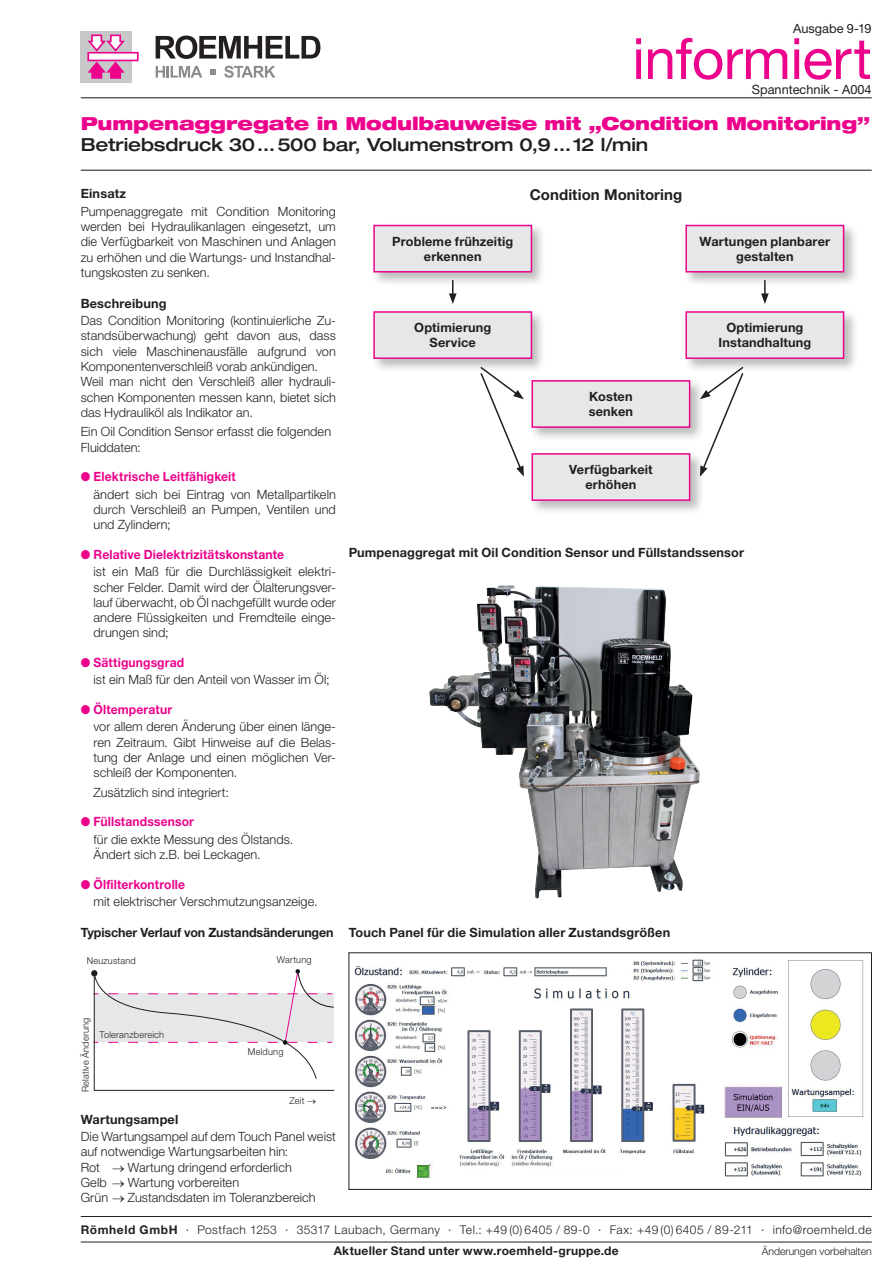
<style>
.page{position:relative;width:893px;height:1263px;background:#fff}
.page>*{position:absolute;margin:0;border:0;box-sizing:border-box;transform-origin:0 0}
.t1{font:57px "Helvetica Neue LT Pro";letter-spacing:-.01em;color:#ed028c}
.t2{font:900 expanded 18px "Helvetica Neue LT Pro";letter-spacing:-.01em;color:#ed028c}
.t3{font:500 expanded 18px "Helvetica Neue LT Pro";letter-spacing:-.005em;color:#231f20}
.t4{font:700 15px "Helvetica Neue LT Pro";letter-spacing:.005em;color:#231f20}
.t5{font:300 12.75px/15.3px "Helvetica Neue LT Pro";letter-spacing:.005em;color:#231f20}
.t6{font:700 12.75px/15.3px "Helvetica Neue LT Pro";letter-spacing:.01em;color:#231f20;text-align:center}
.t7{font:12.75px "Helvetica Neue LT Pro";color:#231f20}
.t8{font:300 12px "Helvetica Neue LT Pro";letter-spacing:.035em;color:#231f20}
.t9{font:700 12px "Helvetica Neue LT Pro";letter-spacing:.025em;color:#231f20}
.t10{font:300 10.5px "Helvetica Neue LT Pro";letter-spacing:-.005em;color:#231f20}
.t11{font:300 9.45px "Helvetica Neue LT Pro";letter-spacing:.02em;color:#231f20}
.s1{color:#ed028c}
.s2{font-weight:700;color:#ed028c}
.s3{font-weight:700}
</style>
<div class="page">
<div style="left:81px;top:31px;width:51px;height:51px;background:#c7c8ca"></div>
<svg style="left:87px;top:52px;width:52px;height:9px"></svg>
<svg style="left:87px;top:34px;width:40px;height:19px"></svg>
<svg style="left:87px;top:60px;width:40px;height:19px"></svg>
<svg style="left:156px;top:36px;width:164px;height:23px"></svg>
<svg style="left:156px;top:66px;width:46px;height:12px"></svg>
<svg style="left:224px;top:66px;width:51px;height:12px"></svg>
<svg style="left:210px;top:69px;width:6px;height:6px"></svg>
<hr style="left:81px;top:170px;width:791px;height:1px;background:#231f20">
<hr style="left:81px;top:97px;width:791px;height:1px;background:#231f20">
<div style="left:371px;top:223px;width:176px;height:64px;background:#231f20;opacity:.3"></div>
<div style="left:374px;top:225px;width:157px;height:47px;background:#e6e7e9"></div>
<div style="left:373px;top:225px;width:159px;height:47px;border:2px solid #ed028c"></div>
<div style="left:529px;top:378px;width:176px;height:64px;background:#231f20;opacity:.3"></div>
<div style="left:532px;top:381px;width:158px;height:46px;background:#e6e7e9"></div>
<div style="left:531px;top:380px;width:159px;height:48px;border:2px solid #ed028c"></div>
<div style="left:683px;top:223px;width:176px;height:64px;background:#231f20;opacity:.3"></div>
<div style="left:686px;top:225px;width:157px;height:47px;background:#e6e7e9"></div>
<div style="left:685px;top:225px;width:159px;height:47px;border:2px solid #ed028c"></div>
<div style="left:371px;top:309px;width:176px;height:64px;background:#231f20;opacity:.3"></div>
<div style="left:374px;top:312px;width:157px;height:46px;background:#e6e7e9"></div>
<div style="left:373px;top:311px;width:159px;height:48px;border:2px solid #ed028c"></div>
<div style="left:683px;top:309px;width:176px;height:64px;background:#231f20;opacity:.3"></div>
<div style="left:686px;top:312px;width:157px;height:46px;background:#e6e7e9"></div>
<div style="left:685px;top:311px;width:159px;height:48px;border:2px solid #ed028c"></div>
<div style="left:529px;top:451px;width:176px;height:64px;background:#231f20;opacity:.3"></div>
<div style="left:532px;top:454px;width:158px;height:46px;background:#e6e7e9"></div>
<div style="left:531px;top:453px;width:159px;height:48px;border:2px solid #ed028c"></div>
<svg style="left:449px;top:281px;width:8px;height:23px"></svg>
<svg style="left:761px;top:281px;width:8px;height:23px"></svg>
<svg style="left:479px;top:366px;width:45px;height:111px"></svg>
<svg style="left:700px;top:366px;width:45px;height:111px"></svg>
<img style="left:354px;top:959px;width:510px;height:220px">
<img style="left:429px;top:585px;width:271px;height:314px">
<hr style="left:81px;top:1242px;width:791px;height:1px;background:#231f20">
<hr style="left:81px;top:1216px;width:791px;height:1px;background:#231f20">
<hr style="left:94px;top:1090px;width:240px;height:1px;background:#231f20">
<div style="left:91px;top:970px;width:7px;height:6px;background:#231f20;border-radius:50%"></div>
<hr style="left:94px;top:970px;width:1px;height:120px;background:#231f20">
<svg style="left:93px;top:969px;width:241px;height:110px"></svg>
<p class="t7" style="left:793px;top:20px;width:80px">Ausgabe 9-19</p>
<h1 class="t1" style="left:632px;top:24px;width:241px">informiert</h1>
<p class="t7" style="left:752px;top:82px;width:121px">Spanntechnik - A004</p>
<h2 class="t2" style="left:81px;top:112px;width:791px">Pumpenaggregate in Modulbauweise mit „Condition Monitoring”</h2>
<h2 class="t3" style="left:81px;top:133px;width:569px">Betriebsdruck 30…500 bar, Volumenstrom 0,9…12 l/min</h2>
<p class="t6" style="left:81px;top:186px;width:47px">Einsatz</p>
<p class="t5" style="left:81px;top:203px;width:257px;text-align:justify">Pumpenaggregate mit Condition Monitoring werden bei Hydraulikanlagen eingesetzt, um die Verfügbarkeit von Maschinen und Anlagen zu erhöhen und die Wartungs- und Instandhal&shy;tungskosten zu senken.</p>
<p class="t6" style="left:81px;top:295px;width:87px">Beschreibung</p>
<p class="t5" style="left:81px;top:313px;width:257px">Das Condition Monitoring (kontinuierliche Zu&shy;standsüberwachung) geht davon aus, dass sich viele Maschinenausfälle aufgrund von Komponentenverschleiß vorab ankündigen.<br>Weil man nicht den Verschleiß aller hydrauli&shy;schen Komponenten messen kann, bietet sich das Hydrauliköl als Indikator an.</p>
<p class="t5" style="left:81px;top:424px;width:252px">Ein Oil Condition Sensor erfasst die folgenden<br>Fluiddaten:</p>
<p class="t5" style="left:94px;top:468px;width:244px;line-height:17.4px;text-indent:-13px"><span class="s1">●</span> <span class="s2">Elektrische Leitfähigkeit<br></span>ändert sich bei Eintrag von Metallpartikeln</p>
<p class="t5" style="left:94px;top:501px;width:244px">durch Verschleiß an Pumpen, Ventilen und und Zylindern;</p>
<p class="t5" style="left:94px;top:545px;width:244px;line-height:17.4px;text-indent:-13px"><span class="s1">●</span> <span class="s2">Relative Dielektrizitätskonstante<br></span>ist ein Maß für die Durchlässigkeit elektri-</p>
<p class="t5" style="left:94px;top:579px;width:244px;text-align:justify">scher Felder. Damit wird der Ölalterungsver&shy;lauf überwacht, ob Öl nachgefüllt wurde oder andere Flüssigkeiten und Fremdteile einge&shy;drungen sind;</p>
<p class="t5" style="left:94px;top:653px;width:238px;line-height:17.4px;text-indent:-13px"><span class="s1">●</span> <span class="s2">Sättigungsgrad<br></span>ist ein Maß für den Anteil von Wasser im Öl;</p>
<p class="t5" style="left:94px;top:700px;width:244px;line-height:17.4px;text-indent:-13px"><span class="s1">●</span> <span class="s2">Öltemperatur<br></span>vor allem deren Änderung über einen länge-</p>
<p class="t5" style="left:94px;top:734px;width:244px;text-align:justify">ren Zeitraum. Gibt Hinweise auf die Belas&shy;tung der Anlage und einen möglichen Ver&shy;schleiß der Komponenten.</p>
<p class="t5" style="left:94px;top:784px;width:137px">Zusätzlich sind integriert:</p>
<p class="t5" style="left:94px;top:813px;width:201px;line-height:17.4px;text-indent:-13px"><span class="s1">●</span> <span class="s2">Füllstandssensor<br></span>für die exkte Messung des Ölstands.</p>
<p class="t5" style="left:94px;top:847px;width:169px">Ändert sich z.B. bei Leckagen.</p>
<p class="t5" style="left:94px;top:875px;width:226px;line-height:17.4px;text-indent:-13px"><span class="s1">●</span> <span class="s2">Ölfilterkontrolle<br></span>mit elektrischer Verschmutzungsanzeige.</p>
<p class="t6" style="left:81px;top:924px;width:254px">Typischer Verlauf von Zustandsänderungen</p>
<p class="t11" style="left:87px;top:955px;width:51px">Neuzustand</p>
<p class="t11" style="left:277px;top:954px;width:36px">Wartung</p>
<p class="t6" style="left:392px;top:233px;width:122px">Probleme frühzeitig erkennen</p>
<p class="t4" style="left:530px;top:185px;width:154px">Condition Monitoring</p>
<p class="t6" style="left:700px;top:233px;width:132px">Wartungen planbarer gestalten</p>
<p class="t6" style="left:414px;top:319px;width:79px">Optimierung<br>Service</p>
<p class="t6" style="left:718px;top:319px;width:94px">Optimierung<br>Instandhaltung</p>
<p class="t6" style="left:589px;top:388px;width:46px;text-align:left">Kosten senken</p>
<p class="t6" style="left:569px;top:461px;width:85px">Verfügbarkeit erhöhen</p>
<p class="t6" style="left:349px;top:545px;width:397px">Pumpenaggregat mit Oil Condition Sensor und Füllstandssensor</p>
<p class="t6" style="left:349px;top:924px;width:323px">Touch Panel für die Simulation aller Zustandsgrößen</p>
<p class="t11" style="left:80px;top:1092px;width:76px;rotate:-90deg">Relative Änderung</p>
<p class="t11" style="left:99px;top:1029px;width:66px">Toleranzbereich</p>
<p class="t11" style="left:248px;top:1046px;width:37px">Meldung</p>
<p class="t11" style="left:290px;top:1094px;width:28px">Zeit →</p>
<p class="t6" style="left:81px;top:1111px;width:99px">Wartungsampel</p>
<p class="t5" style="left:81px;top:1129px;width:257px">Die Wartungsampel auf dem Touch Panel weist auf notwendige Wartungsarbeiten hin:<br>Rot → Wartung dringend erforderlich<br>Gelb → Wartung vorbereiten<br>Grün → Zustandsdaten im Toleranzbereich</p>
<p class="t8" style="left:81px;top:1222px;width:792px"><span class="s3">Römheld GmbH</span> · Postfach 1253 · 35317 Laubach, Germany · Tel.: +49 (0) 6405 / 89-0 · Fax: +49 (0) 6405 / 89-211 · info@roemheld.de</p>
<p class="t9" style="left:334px;top:1243px;width:286px">Aktueller Stand unter www.roemheld-gruppe.de</p>
<p class="t10" style="left:762px;top:1244px;width:111px">Änderungen vorbehalten</p>
</div>
